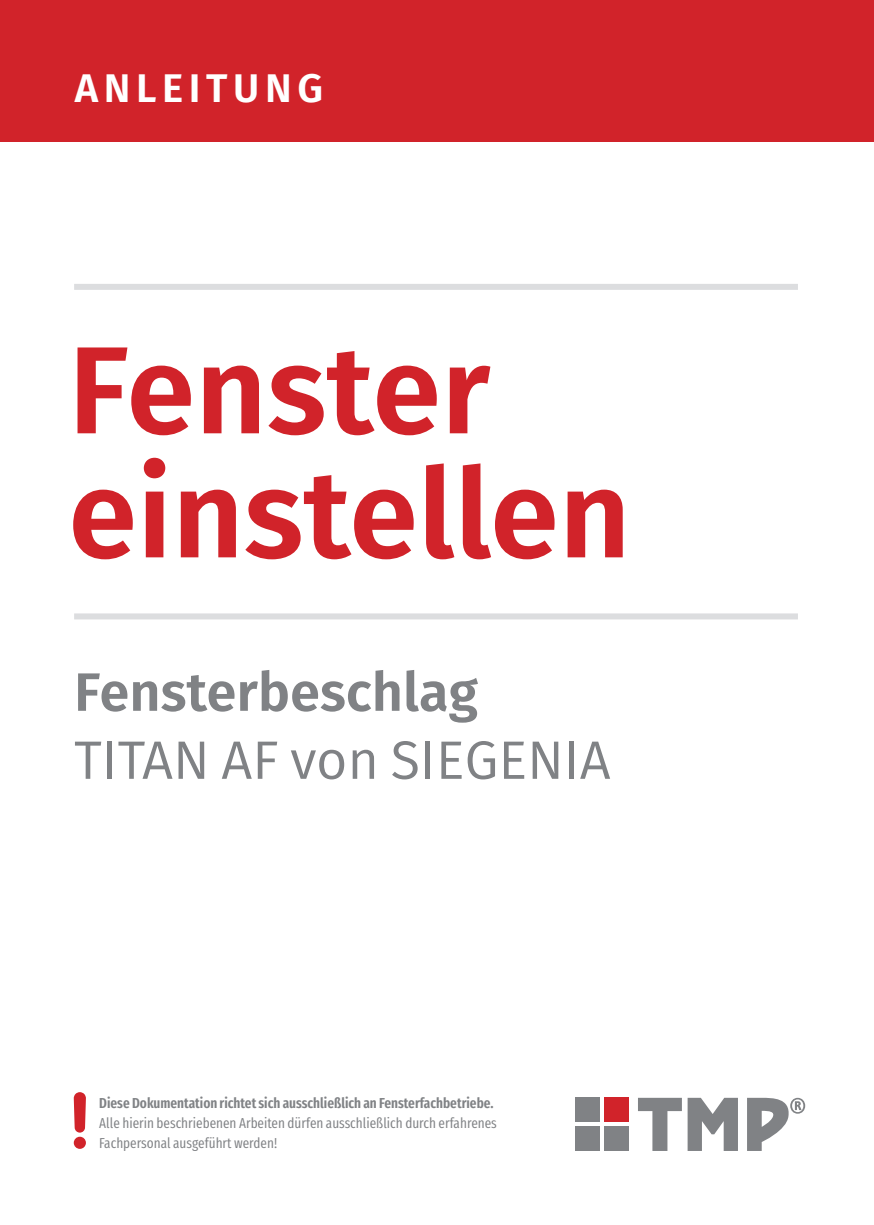
<style>
.page{position:relative;width:874px;height:1225px;background:#fff}
.page>*{position:absolute;margin:0;border:0;box-sizing:border-box;transform-origin:0 0}
.t1{font:600 124px/124px "Fira Sans";color:#d1232a}
.t2{font:54px "Fira Sans";color:#808285}
.t3{font:600 54px "Fira Sans";color:#808285}
.t4{font:600 40px "Fira Sans";letter-spacing:.14em;color:#fff}
.t5{font:14.4px/20px "Fira Sans Compressed";color:#808285}
.t6{font:600 14.4px "Fira Sans Compressed";color:#808285}
</style>
<div class="page">
<div style="left:0;top:0;width:873px;height:142px;background:#d1232a"></div>
<div style="left:575px;top:1097px;width:24px;height:25px;background:#808285"></div>
<svg style="left:638px;top:1097px;width:43px;height:54px"></svg>
<svg style="left:687px;top:1097px;width:50px;height:54px"></svg>
<svg style="left:747px;top:1097px;width:57px;height:54px"></svg>
<div style="left:575px;top:1126px;width:24px;height:25px;background:#808285"></div>
<div style="left:604px;top:1097px;width:24px;height:25px;background:#d1232a"></div>
<div style="left:604px;top:1126px;width:24px;height:25px;background:#808285"></div>
<svg style="left:74px;top:1092px;width:12px;height:40px"></svg>
<div style="left:74px;top:1136px;width:12px;height:12px;background:#d1232a;border-radius:50%"></div>
<div style="left:74px;top:284px;width:723px;height:6px;background:#dcdddf"></div>
<div style="left:74px;top:613px;width:723px;height:6px;background:#dcdddf"></div>
<h3 class="t4" style="left:75px;top:60px;width:250px">ANLEITUNG</h3>
<h1 class="t1" style="left:68px;top:328px;width:563px">Fenster einstellen</h1>
<h2 class="t3" style="left:74px;top:654px;width:405px">Fensterbeschlag</h2>
<h2 class="t2" style="left:74px;top:722px;width:537px">TITAN AF von SIEGENIA</h2>
<p class="t6" style="left:99px;top:1091px;width:395px">Diese Dokumentation richtet sich ausschließlich an Fensterfachbetriebe.</p>
<p class="t5" style="left:99px;top:1112px;width:399px">Alle hierin beschriebenen Arbeiten dürfen ausschließlich durch erfahrenes<br>Fachpersonal ausgeführt werden!</p>
</div>
